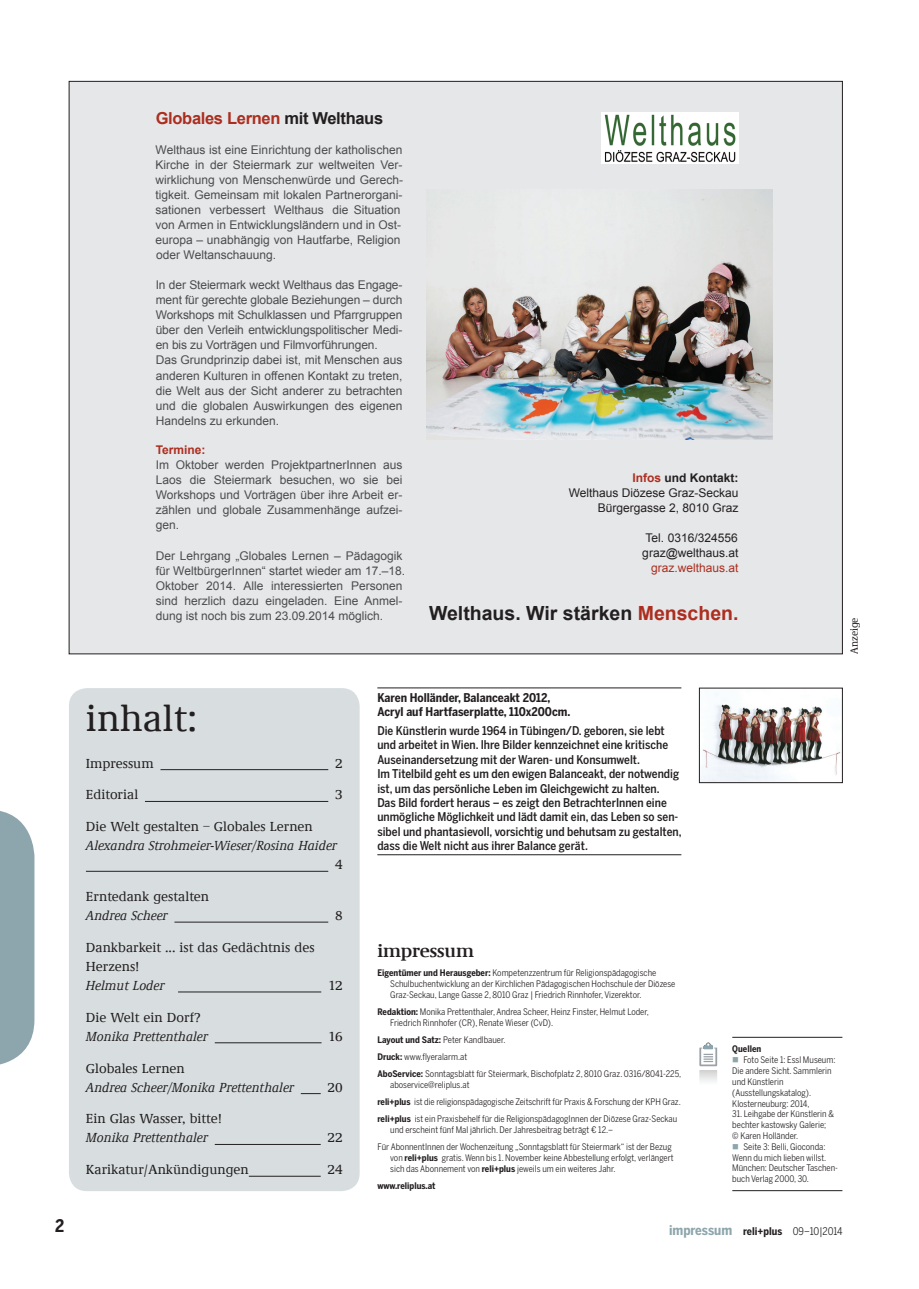
<style>
.page{position:relative;width:919px;height:1289px;background:#fff}
.page>*{position:absolute;margin:0;border:0;box-sizing:border-box;transform-origin:0 0}
.t1{font:500 37.5px "Demos LT";color:#231f20}
.t2{font:700 19.5px "Arial";color:#231f20}
.t3{font:600 18px "Demos LT";letter-spacing:-.005em;color:#231f20}
.t4{font:700 17.25px "Benton Sans Cond";color:#231f20}
.t5{font:700 16.5px "Arial";letter-spacing:-.02em;color:#ac2e1f}
.t6{font:500 13.5px/19px "Demos LT";color:#231f20}
.t7{font:italic 500 13.5px "Demos LT";color:#231f20}
.t8{font:700 13.5px "Benton Sans Cond";color:#8da5ac}
.t9{font:12px/15px "Arial";color:#4b4c4d}
.t10{font:500 12px/14.4px "Benton Sans Cond";color:#231f20}
.t11{font:12px/15px "Arial";color:#231f20;text-align:right}
.t12{font:700 12px/14.4px "Benton Sans Cond";color:#231f20}
.t13{font:12px "Arial";color:#ac2e1f}
.t14{font:700 12px "Arial";color:#ac2e1f}
.t15{font:10.5px "Benton Sans Cond";letter-spacing:-.005em;color:#231f20}
.t16{font:500 10.5px "Demos LT";color:#231f20;scale:.95 1}
.t17{font:9px/10.8px "Benton Sans Cond";color:#231f20}
.t18{font:700 9px "Benton Sans Cond";color:#231f20}
.s1{color:#231f20}
.s2{font-weight:700;color:#ac2e1f}
.s3{font-weight:700}
.s4{color:#ac2e1f}
.s5{color:#8da5ac}
</style>
<div class="page">
<div style="left:69px;top:81px;width:773px;height:573px;background:#e6e7e9"></div>
<img style="left:426px;top:190px;width:346px;height:249px">
<img style="left:601px;top:112px;width:137px;height:51px">
<hr style="left:377px;top:854px;width:304px;height:1px;background:#231f20">
<svg style="left:0;top:811px;width:34px;height:254px;background:#96acb2"></svg>
<div style="left:69px;top:688px;width:290px;height:503px;background:#d8dee0;border-radius:18px"></div>
<hr style="left:160px;top:769px;width:168px;height:1px;background:#231f20">
<hr style="left:145px;top:801px;width:183px;height:1px;background:#231f20">
<hr style="left:86px;top:871px;width:242px;height:1px;background:#231f20">
<hr style="left:174px;top:921px;width:154px;height:1px;background:#231f20">
<hr style="left:178px;top:991px;width:143px;height:1px;background:#231f20">
<hr style="left:215px;top:1042px;width:106px;height:1px;background:#231f20">
<svg style="left:301px;top:1093px;width:20px;height:1px"></svg>
<hr style="left:215px;top:1144px;width:106px;height:1px;background:#231f20">
<hr style="left:249px;top:1175px;width:72px;height:1px;background:#231f20">
<hr style="left:732px;top:1036px;width:110px;height:1px;background:#231f20">
<hr style="left:732px;top:1190px;width:110px;height:1px;background:#231f20">
<svg style="left:699px;top:1042px;width:18px;height:24px"></svg>
<img style="left:699px;top:1070px;width:18px;height:12px">
<hr style="left:377px;top:687px;width:304px;height:1px;background:#231f20">
<img style="left:701px;top:693px;width:139px;height:87px">
<h3 class="t5" style="left:156px;top:108px;width:229px">Globales Lernen <span class="s1">mit Welthaus</span></h3>
<p class="t9" style="left:156px;top:143px;width:249px">Welthaus ist eine Einrichtung der katholischen Kirche in der Steiermark zur weltweiten Ver&shy;wirklichung von Menschenwürde und Gerech&shy;tigkeit. Gemeinsam mit lokalen Partnerorgani&shy;sationen verbessert Welthaus die Situation von Armen in Entwicklungsländern und in Ost&shy;europa – unabhängig von Hautfarbe, Religion oder Weltanschauung.</p>
<p class="t9" style="left:156px;top:278px;width:248px">In der Steiermark weckt Welthaus das Engage&shy;ment für gerechte globale Beziehungen – durch Workshops mit Schulklassen und Pfarrgruppen über den Verleih entwicklungspolitischer Medi&shy;en bis zu Vorträgen und Filmvorführungen.<br>Das Grundprinzip dabei ist, mit Menschen aus anderen Kulturen in offenen Kontakt zu treten, die Welt aus der Sicht anderer zu betrachten und die globalen Auswirkungen des eigenen Handelns zu erkunden.</p>
<h3 class="t14" style="left:156px;top:442px;width:51px">Termine:</h3>
<h3 class="t9" style="left:156px;top:458px;width:248px;text-align:justify">Im Oktober werden ProjektpartnerInnen aus Laos die Steiermark besuchen, wo sie bei Workshops und Vorträgen über ihre Arbeit er&shy;zählen und globale Zusammenhänge aufzei&shy;gen.</h3>
<h3 class="t11" style="left:568px;top:470px;width:171px"><span class="s2">Infos</span> <span class="s3">und Kontakt:<br></span>Welthaus Diözese Graz-Seckau<br>Bürgergasse 2, 8010 Graz</h3>
<h3 class="t11" style="left:642px;top:530px;width:98px;text-align:left">Tel. 0316/324556 graz@welthaus.at</h3>
<h3 class="t9" style="left:156px;top:548px;width:251px">Der Lehrgang „Globales Lernen – Pädagogik für WeltbürgerInnen“ startet wieder am 17.–18.<br>Oktober 2014. Alle interessierten Personen sind herzlich dazu eingeladen. Eine Anmel-</h3>
<h3 class="t13" style="left:651px;top:559px;width:89px">graz.welthaus.at</h3>
<h3 class="t9" style="left:156px;top:608px;width:229px">dung ist noch bis zum 23.09.2014 möglich.</h3>
<h2 class="t2" style="left:429px;top:600px;width:311px">Welthaus. Wir stärken <span class="s4">Menschen.</span></h2>
<p class="t16" style="left:848px;top:654px;width:40px;rotate:-90deg">Anzeige</p>
<h1 class="t1" style="left:86px;top:699px;width:113px">inhalt:</h1>
<h3 class="t6" style="left:86px;top:754px;width:69px">Impressum</h3>
<h3 class="t6" style="left:335px;top:754px;width:9px">2</h3>
<h3 class="t6" style="left:86px;top:785px;width:54px">Editorial</h3>
<h3 class="t6" style="left:335px;top:785px;width:9px">3</h3>
<h3 class="t6" style="left:86px;top:817px;width:228px">Die Welt gestalten – Globales Lernen</h3>
<h3 class="t7" style="left:86px;top:838px;width:252px">Alexandra Strohmeier-Wieser/Rosina Haider</h3>
<h3 class="t6" style="left:335px;top:855px;width:9px">4</h3>
<h3 class="t6" style="left:86px;top:887px;width:125px">Erntedank gestalten</h3>
<h3 class="t7" style="left:86px;top:908px;width:83px">Andrea Scheer</h3>
<h3 class="t6" style="left:335px;top:906px;width:9px">8</h3>
<h3 class="t6" style="left:86px;top:938px;width:230px">Dankbarkeit ... ist das Gedächtnis des<br>Herzens!</h3>
<h3 class="t7" style="left:86px;top:978px;width:80px">Helmut Loder</h3>
<h3 class="t6" style="left:328px;top:976px;width:16px">12</h3>
<h3 class="t6" style="left:86px;top:1008px;width:116px">Die Welt ein Dorf?</h3>
<h3 class="t7" style="left:86px;top:1028px;width:124px">Monika Prettenthaler</h3>
<h3 class="t6" style="left:328px;top:1027px;width:16px">16</h3>
<h3 class="t6" style="left:86px;top:1058px;width:100px">Globales Lernen</h3>
<h3 class="t7" style="left:86px;top:1079px;width:209px">Andrea Scheer/Monika Prettenthaler</h3>
<h3 class="t6" style="left:327px;top:1077px;width:17px">20</h3>
<h3 class="t6" style="left:86px;top:1109px;width:137px">Ein Glas Wasser, bitte!</h3>
<h3 class="t7" style="left:86px;top:1130px;width:124px">Monika Prettenthaler</h3>
<h3 class="t6" style="left:327px;top:1128px;width:17px">22</h3>
<h3 class="t6" style="left:86px;top:1160px;width:164px">Karikatur/Ankündigungen</h3>
<h3 class="t6" style="left:327px;top:1160px;width:17px">24</h3>
<h3 class="t12" style="left:377px;top:690px;width:194px">Karen Holländer, Balanceakt 2012,<br>Acryl auf Hartfaserplatte, 110x200cm.</h3>
<p class="t10" style="left:377px;top:723px;width:306px">Die Künstlerin wurde 1964 in Tübingen/D. geboren, sie lebt und arbeitet in Wien. Ihre Bilder kennzeichnet eine kritische Auseinandersetzung mit der Waren- und Konsumwelt.<br>Im Titelbild geht es um den ewigen Balanceakt, der notwendig ist, um das persönliche Leben im Gleichgewicht zu halten.<br>Das Bild fordert heraus – es zeigt den BetrachterInnen eine unmögliche Möglichkeit und lädt damit ein, das Leben so sen&shy;sibel und phantasievoll, vorsichtig und behutsam zu gestalten, dass die Welt nicht aus ihrer Balance gerät.</p>
<h3 class="t3" style="left:377px;top:940px;width:98px">impressum</h3>
<p class="t17" style="left:390px;top:967px;width:286px;text-indent:-13px"><span class="s3">Eigentümer und Herausgeber:</span> Kompetenzzentrum für Religionspädagogische<br>Schulbuchentwicklung an der Kirchlichen Pädagogischen Hochschule der Diözese<br>Graz-Seckau, Lange Gasse 2, 8010 Graz | Friedrich Rinnhofer, Vizerektor.</p>
<p class="t17" style="left:390px;top:1005px;width:260px;text-indent:-13px"><span class="s3">Redaktion:</span> Monika Prettenthaler, Andrea Scheer, Heinz Finster, Helmut Loder,<br>Friedrich Rinnhofer (CR), Renate Wieser (CvD).</p>
<p class="t17" style="left:377px;top:1030px;width:305px;line-height:17.2px"><span class="s3">Layout und Satz:</span> Peter Kandlbauer.<br><span class="s3">Druck:</span> www.flyeralarm.at<br><span class="s3">AboService:</span> Sonntagsblatt für Steiermark, Bischofplatz 2, 8010 Graz. 0316/8041-225,</p>
<p class="t17" style="left:377px;top:1075px;width:305px;line-height:17.2px;text-indent:13px">aboservice@reliplus.at<br><span class="s3">reli+plus</span> ist die religionspädagogische Zeitschrift für Praxis &amp; Forschung der KPH Graz. <span class="s3">reli+plus</span> ist ein Praxisbehelf für die ReligionspädagogInnen der Diözese Graz-Seckau</p>
<p class="t17" style="left:377px;top:1121px;width:296px;line-height:17.2px;text-indent:13px">und erscheint fünf Mal jährlich. Der Jahresbeitrag beträgt € 12.–<br>Für AbonnentInnen der Wochenzeitung „Sonntagsblatt für Steiermark“ ist der Bezug</p>
<p class="t17" style="left:390px;top:1152px;width:285px">von <span class="s3">reli+plus</span> gratis. Wenn bis 1. November keine Abbestellung erfolgt, verlängert sich das Abonnement von <span class="s3">reli+plus</span> jeweils um ein weiteres Jahr.</p>
<p class="t18" style="left:377px;top:1180px;width:60px">www.reliplus.at</p>
<p class="t18" style="left:732px;top:1043px;width:30px">Quellen</p>
<p class="t17" style="left:732px;top:1054px;width:105px"><span class="s5">■</span> Foto Seite 1: Essl Museum:<br>Die andere Sicht. Sammlerin und Künstlerin (Ausstellungskatalog).<br>Klosterneuburg: 2014,</p>
<p class="t17" style="left:732px;top:1108px;width:103px">31. Leihgabe der Künstlerin &amp; bechter kastowsky Galerie; © Karen Holländer.</p>
<p class="t17" style="left:732px;top:1140px;width:107px"><span class="s5">■</span> Seite 3: Belli, Gioconda:<br>Wenn du mich lieben willst.<br>München: Deutscher Taschen&shy;buch Verlag 2000, 30.</p>
<h3 class="t4" style="left:55px;top:1215px;width:11px">2</h3>
<p class="t15" style="left:743px;top:1225px;width:101px"><span class="s3">reli+plus</span> 09–10|2014</p>
<h3 class="t8" style="left:669px;top:1222px;width:65px">impressum</h3>
</div>
